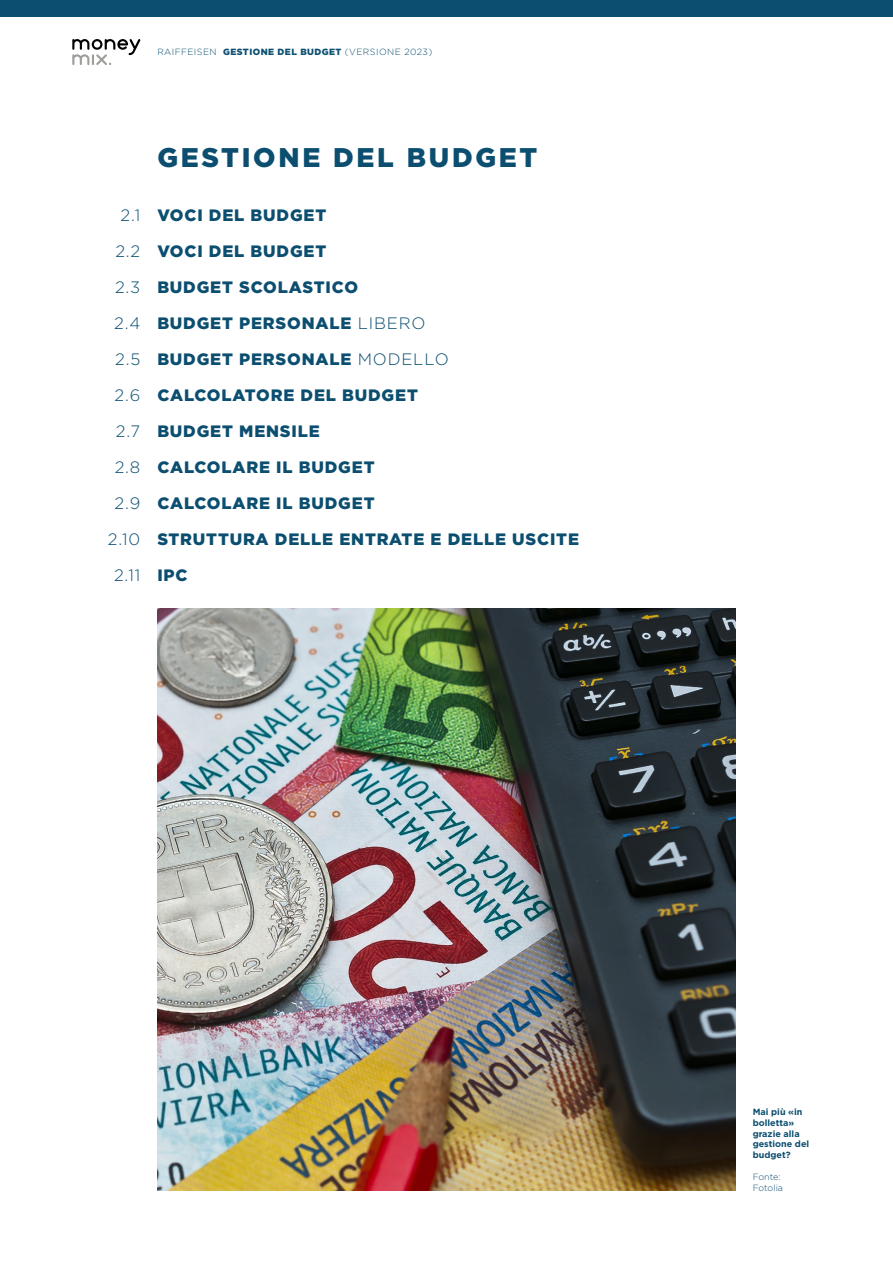
<style>
.page{position:relative;width:893px;height:1263px;background:#fff}
.page>*{position:absolute;margin:0;border:0;box-sizing:border-box;transform-origin:0 0}
.t1{font:900 27px "Gotham";letter-spacing:.1em;color:#0b4e70}
.t2{font:900 16.5px/36px "Gotham";letter-spacing:.05em;color:#0b4e70}
.t3{font:300 16.5px/36px "Gotham";color:#0b4e70;text-align:right}
.t4{font:700 9px/10.8px "Gotham";color:#0b4e70}
.t5{font:300 9px "Gotham";letter-spacing:.05em;color:#0b4e70}
.t6{font:300 9px/10.8px "Gotham";color:#0b4e70}
.s1{font-weight:900}
.s2{font-weight:300}
</style>
<div class="page">
<div style="left:0;top:0;width:893px;height:17px;background:#0b4e70"></div>
<svg style="left:72px;top:39px;width:68px;height:26px"></svg>
<img style="left:157px;top:608px;width:579px;height:583px">
<p class="t5" style="left:157px;top:47px;width:277px">RAIFFEISEN <span class="s1">GESTIONE DEL BUDGET</span> (VERSIONE 2023)</p>
<p class="t3" style="left:108px;top:197px;width:34px">2.1<br>2.2<br>2.3<br>2.4<br>2.5<br>2.6<br>2.7<br>2.8<br>2.9<br>2.10<br>2.11</p>
<h1 class="t1" style="left:157px;top:139px;width:381px">GESTIONE DEL BUDGET</h1>
<p class="t2" style="left:157px;top:197px;width:423px">VOCI DEL BUDGET<br>VOCI DEL BUDGET<br>BUDGET SCOLASTICO<br>BUDGET PERSONALE <span class="s2">LIBERO<br></span>BUDGET PERSONALE <span class="s2">MODELLO<br></span>CALCOLATORE DEL BUDGET<br>BUDGET MENSILE<br>CALCOLARE IL BUDGET<br>CALCOLARE IL BUDGET<br>STRUTTURA DELLE ENTRATE E DELLE USCITE<br>IPC</p>
<p class="t4" style="left:753px;top:1106px;width:58px">Mai più «in bolletta» grazie alla gestione del budget?</p>
<p class="t6" style="left:753px;top:1171px;width:32px">Fonte:<br>Fotolia</p>
</div>
